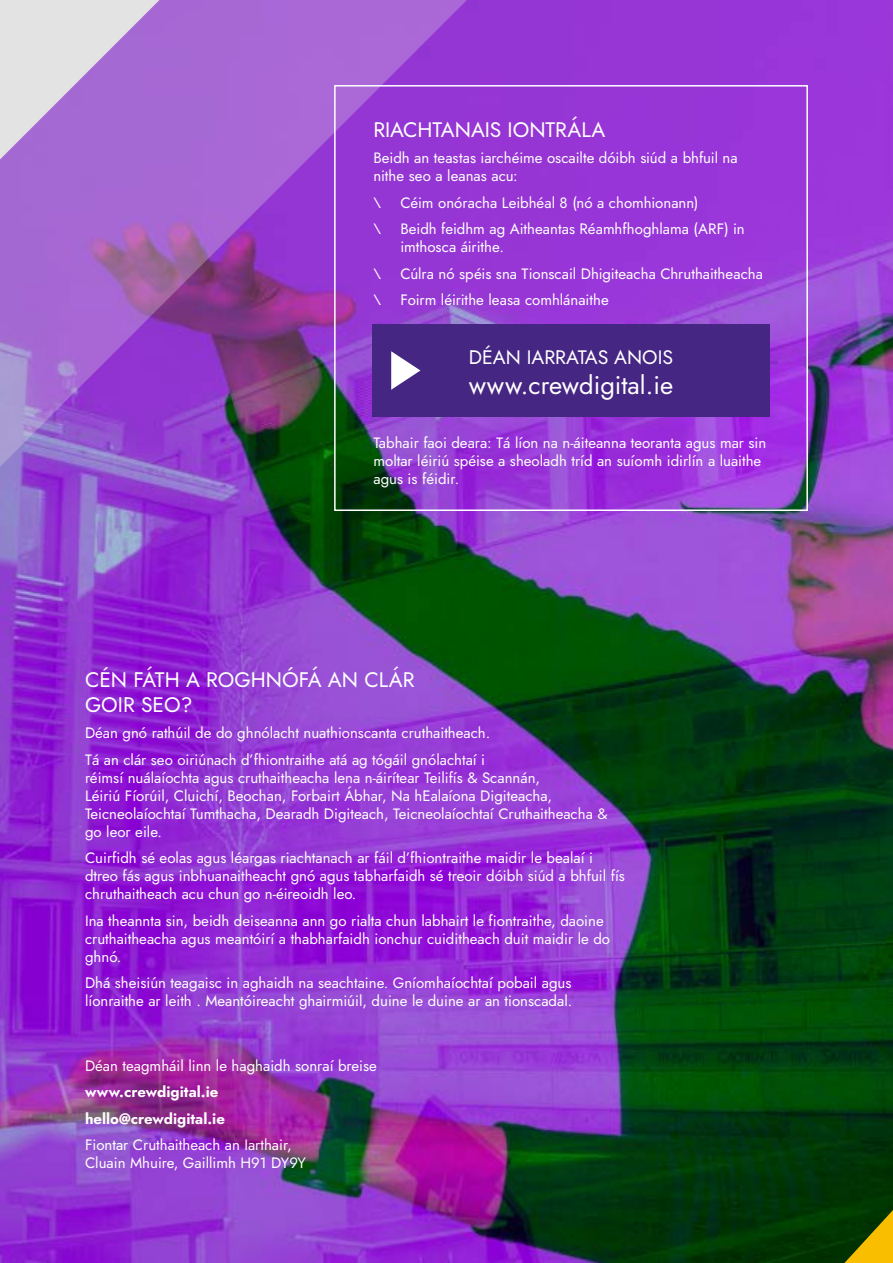
<style>
.page{position:relative;width:893px;height:1263px;background:#fff}
.page>*{position:absolute;margin:0;border:0;box-sizing:border-box;transform-origin:0 0}
.t1{font:25.5px "Jost";color:#fff}
.t2{font:21px/25.2px "Jost";color:#fff}
.t3{font:19.5px "Jost";color:#fff}
.t4{font:15px/18px "Jost";color:#fff}
</style>
<div class="page">
<img style="left:0;top:0;width:893px;height:1263px">
<svg style="left:0;top:0;width:488px;height:488px;background:#9250bf"></svg>
<svg style="left:0;top:0;width:159px;height:159px;background:#c4a7db"></svg>
<svg style="left:844px;top:1210px;width:49px;height:53px;background:#7b7900"></svg>
<div style="left:334px;top:85px;width:474px;height:426px;border:2px solid #fff"></div>
<div style="left:372px;top:324px;width:397px;height:93px;background:#462683"></div>
<svg style="left:391px;top:351px;width:29px;height:39px"></svg>
<h2 class="t2" style="left:373px;top:117px;width:233px">RIACHTANAIS IONTRÁLA</h2>
<p class="t4" style="left:373px;top:149px;width:366px">Beidh an teastas iarchéime oscailte dóibh siúd a bhfuil na nithe seo a leanas acu:</p>
<p class="t4" style="left:373px;top:193px;width:9px">\</p>
<p class="t4" style="left:400px;top:193px;width:300px">Céim onóracha Leibhéal 8 (nó a chomhionann)</p>
<p class="t4" style="left:373px;top:220px;width:9px">\</p>
<p class="t4" style="left:400px;top:220px;width:346px">Beidh feidhm ag Aitheantas Réamhfhoghlama (ARF) in imthosca áirithe.</p>
<p class="t4" style="left:373px;top:265px;width:9px">\</p>
<p class="t4" style="left:400px;top:265px;width:364px">Cúlra nó spéis sna Tionscail Dhigiteacha Chruthaitheacha</p>
<p class="t4" style="left:373px;top:291px;width:9px">\</p>
<p class="t4" style="left:400px;top:291px;width:210px">Foirm léirithe leasa comhlánaithe</p>
<h3 class="t3" style="left:469px;top:344px;width:206px">DÉAN IARRATAS ANOIS</h3>
<h1 class="t1" style="left:469px;top:368px;width:206px">www.crewdigital.ie</h1>
<p class="t4" style="left:373px;top:434px;width:394px">Tabhair faoi deara: Tá líon na n-áiteanna teoranta agus mar sin moltar léiriú spéise a sheoladh tríd an suíomh idirlín a luaithe agus is féidir.</p>
<h2 class="t2" style="left:85px;top:667px;width:331px">CÉN FÁTH A ROGHNÓFÁ AN CLÁR<br>GOIR SEO?</h2>
<p class="t4" style="left:85px;top:720px;width:407px;line-height:26.5px">Déan gnó rathúil de do ghnólacht nuathionscanta cruthaitheach.<br>Tá an clár seo oiriúnach d’fhiontraithe atá ag tógáil gnólachtaí i</p>
<p class="t4" style="left:85px;top:769px;width:524px">réimsí nuálaíochta agus cruthaitheacha lena n-áirítear Teilifís &amp; Scannán,<br>Léiriú Fíorúil, Cluichí, Beochan, Forbairt Ábhar, Na hEalaíona Digiteacha, Teicneolaíochtaí Tumthacha, Dearadh Digiteach, Teicneolaíochtaí Cruthaitheacha &amp; go leor eile.</p>
<p class="t4" style="left:85px;top:849px;width:541px">Cuirfidh sé eolas agus léargas riachtanach ar fáil d’fhiontraithe maidir le bealaí i dtreo fás agus inbhuanaitheacht gnó agus tabharfaidh sé treoir dóibh siúd a bhfuil fís chruthaitheach acu chun go n-éireoidh leo.</p>
<p class="t4" style="left:85px;top:912px;width:527px">Ina theannta sin, beidh deiseanna ann go rialta chun labhairt le fiontraithe, daoine cruthaitheacha agus meantóirí a thabharfaidh ionchur cuiditheach duit maidir le do ghnó.</p>
<p class="t4" style="left:85px;top:974px;width:489px">Dhá sheisiún teagaisc in aghaidh na seachtaine. Gníomhaíochtaí pobail agus líonraithe ar leith . Meantóireacht ghairmiúil, duine le duine ar an tionscadal.</p>
<p class="t4" style="left:85px;top:1052px;width:293px;line-height:26.5px">Déan teagmháil linn le haghaidh sonraí breise www.crewdigital.ie<br>hello@crewdigital.ie<br>Fiontar Cruthaitheach an Iarthair,</p>
<p class="t4" style="left:85px;top:1154px;width:222px">Cluain Mhuire, Gaillimh H91 DY9Y</p>
</div>
